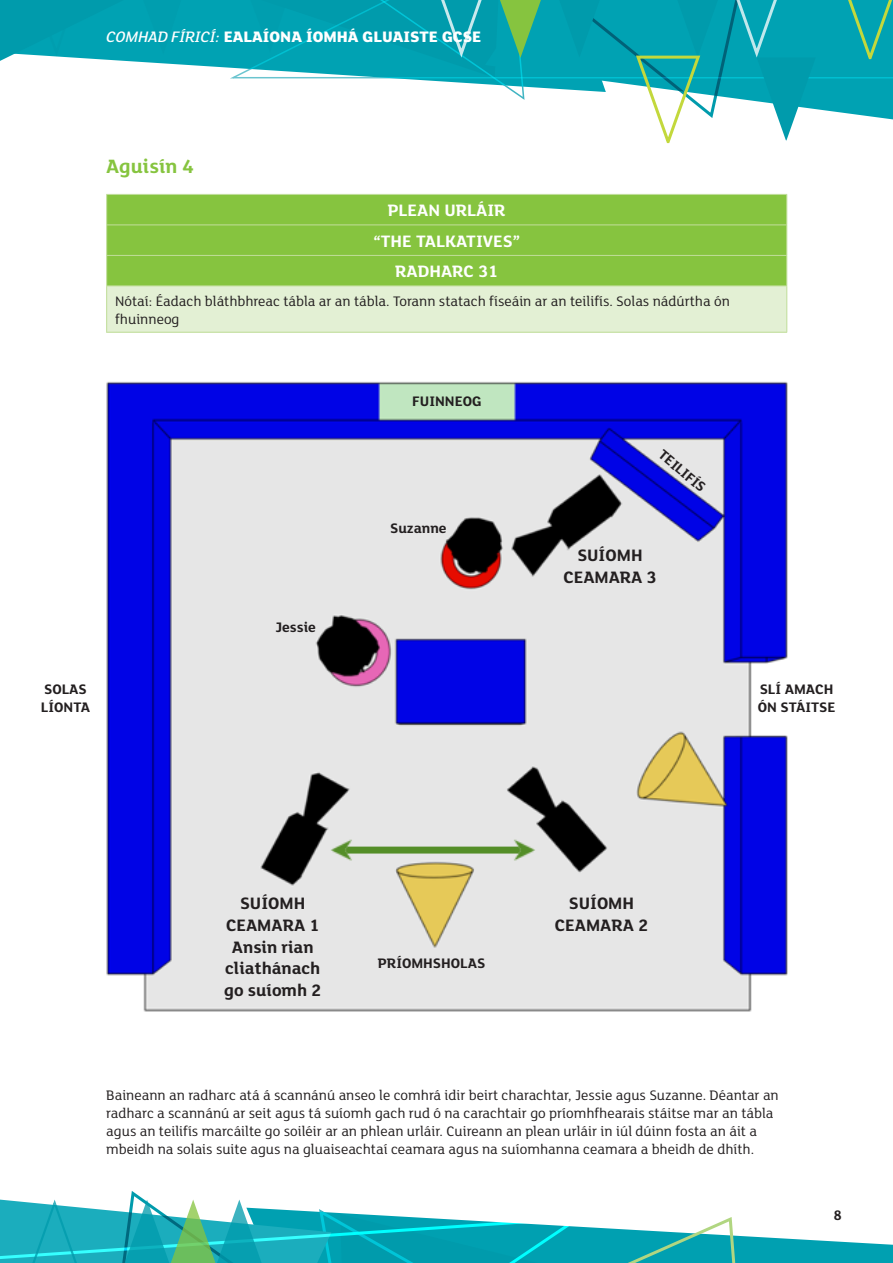
<style>
.page{position:relative;width:893px;height:1263px;background:#fff}
.page>*{position:absolute;margin:0;border:0;box-sizing:border-box;transform-origin:0 0}
.t1{font:700 21px "FS Lola";color:#86c43f}
.Body_Text{font:700 18px/21.6px "FS Lola";color:#231f20;text-align:center}
.Body_Text-2{font:700 18px "FS Lola";color:#fff}
.t2{font:800 16.5px "FS Lola";color:#fff}
.Body_Text-3{font:15px/18px "FS Lola";color:#231f20}
.Body_Text-4{font:700 15px/18px "FS Lola";color:#231f20}
.s1{font-weight:500;font-style:italic}
.s2{font-weight:500}
</style>
<div class="page">
<div style="left:189px;top:0;width:36px;height:68px;background:#00a2b3"></div>
<svg style="left:0;top:0;width:189px;height:65px;background:#16a7b7"></svg>
<svg style="left:225px;top:0;width:668px;height:144px"></svg>
<svg style="left:0;top:1191px;width:893px;height:72px"></svg>
<div style="left:107px;top:195px;width:679px;height:91px;background:#86c43f"></div>
<div style="left:107px;top:286px;width:680px;height:46px;background:#e3f0d4"></div>
<hr style="left:106px;top:286px;width:1px;height:46px;background:#c1de9b">
<hr style="left:786px;top:286px;width:1px;height:46px;background:#c1de9b">
<hr style="left:786px;top:195px;width:1px;height:30px;background:#c1de9b">
<hr style="left:786px;top:225px;width:1px;height:30px;background:#c1de9b">
<hr style="left:786px;top:256px;width:1px;height:30px;background:#c1de9b">
<hr style="left:106px;top:194px;width:681px;height:1px;background:#c1de9b">
<hr style="left:106px;top:195px;width:1px;height:30px;background:#c1de9b">
<hr style="left:106px;top:225px;width:681px;height:1px;background:#c1de9b">
<hr style="left:106px;top:225px;width:1px;height:30px;background:#c1de9b">
<hr style="left:106px;top:255px;width:681px;height:1px;background:#c1de9b">
<hr style="left:106px;top:256px;width:1px;height:30px;background:#c1de9b">
<hr style="left:106px;top:286px;width:681px;height:1px;background:#c1de9b">
<hr style="left:106px;top:332px;width:681px;height:1px;background:#c1de9b">
<img style="left:106px;top:381px;width:682px;height:631px">
<p class="t2" style="left:106px;top:25px;width:376px"><span class="s1">COMHAD FÍRICÍ:</span> EALAÍONA ÍOMHÁ GLUAISTE GCSE</p>
<p class="t2" style="left:107px;top:26px;width:357px"><span class="s1">FACTFILE:</span> GCE HISTORY OF ART / <span class="s2">ARCHITECTURE</span></p>
<h2 class="t1" style="left:106px;top:152px;width:89px">Aguisín 4</h2>
<p class="Body_Text-2" style="left:388px;top:198px;width:119px">PLEAN URLÁIR</p>
<p class="Body_Text-2" style="left:373px;top:229px;width:148px">“THE TALKATIVES”</p>
<p class="Body_Text-2" style="left:395px;top:259px;width:104px">RADHARC 31</p>
<p class="Body_Text-3" style="left:115px;top:291px;width:616px">Nótaí: Éadach bláthbhreac tábla ar an tábla. Torann statach físeáin ar an teilifís. Solas nádúrtha ón fhuinneog</p>
<p class="Body_Text-4" style="left:41px;top:679px;width:51px">SOLAS<br>LÍONTA</p>
<p class="Body_Text-4" style="left:275px;top:617px;width:42px">Jessie</p>
<p class="Body_Text-4" style="left:412px;top:391px;width:71px">FUINNEOG</p>
<p class="Body_Text-4" style="left:390px;top:518px;width:58px">Suzanne</p>
<p class="Body_Text-4" style="left:667px;top:445px;width:58px;rotate:40deg">TEILIFÍS</p>
<p class="Body_Text" style="left:563px;top:544px;width:95px">SUÍOMH<br>CEAMARA 3</p>
<p class="Body_Text-4" style="left:758px;top:679px;width:79px">SLÍ AMACH<br>ÓN STÁITSE</p>
<p class="Body_Text" style="left:226px;top:892px;width:95px">SUÍOMH<br>CEAMARA 1</p>
<p class="Body_Text" style="left:224px;top:935px;width:99px">Ansin rian cliathánach go suíomh 2</p>
<p class="Body_Text-4" style="left:378px;top:953px;width:109px">PRÍOMHSHOLAS</p>
<p class="Body_Text" style="left:555px;top:892px;width:95px">SUÍOMH<br>CEAMARA 2</p>
<p class="Body_Text-3" style="left:106px;top:1086px;width:674px">Baineann an radharc atá á scannánú anseo le comhrá idir beirt charachtar, Jessie agus Suzanne. Déantar an radharc a scannánú ar seit agus tá suíomh gach rud ó na carachtair go príomhfhearais stáitse mar an tábla agus an teilifís marcáilte go soiléir ar an phlean urláir. Cuireann an plean urláir in iúl dúinn fosta an áit a mbeidh na solais suite agus na gluaiseachtaí ceamara agus na suíomhanna ceamara a bheidh de dhíth.</p>
<p class="Body_Text-4" style="left:834px;top:1206px;width:10px">8</p>
</div>
